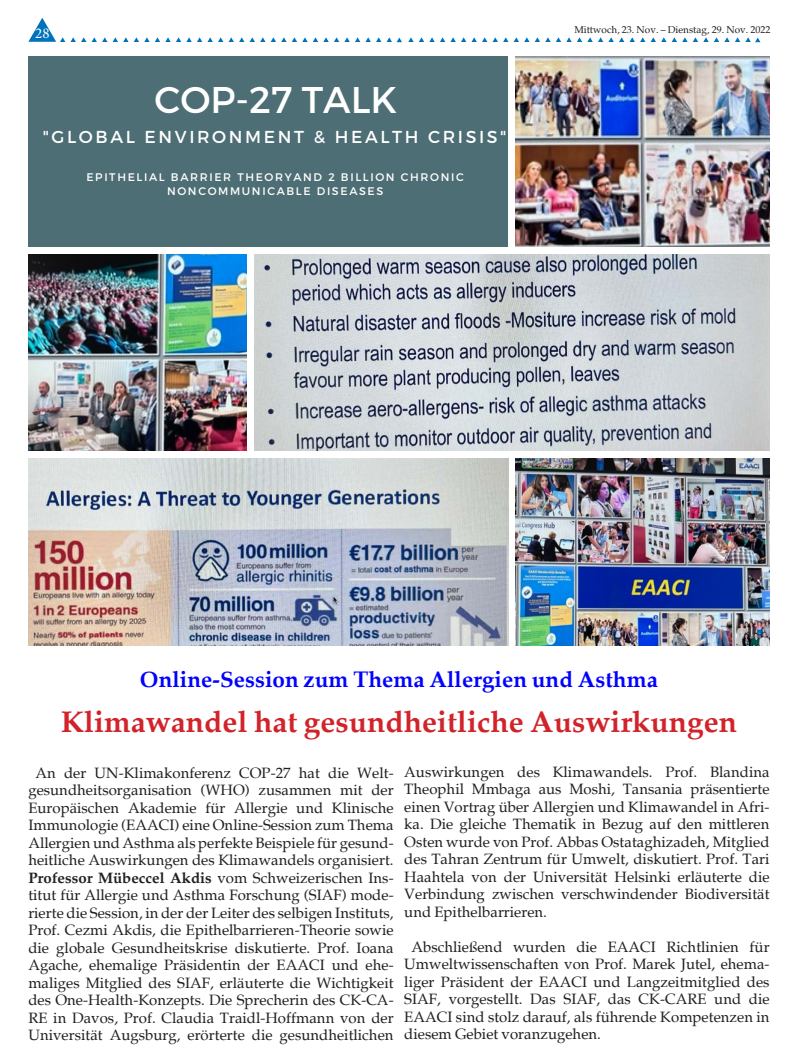
<style>
.page{position:relative;width:798px;height:1063px;background:#fff}
.page>*{position:absolute;margin:0;border:0;box-sizing:border-box;transform-origin:0 0}
.t1{font:37.12px "Montserrat";color:#fff}
.Lauftext{font:700 30px "Palatia";color:#d1232a}
.Lauftext-2{font:700 22.5px "Palatia";color:#00f}
.t2{font:17.25px "Montserrat";letter-spacing:.15em;color:#fff}
.Lauftext-3{font:15px/17.5px "Palatia";color:#231f20;text-align:justify}
.t3{font:15px "Minion Pro";color:#fff}
.t4{font:11px/14.9px "Montserrat";letter-spacing:.15em;color:#fff;text-align:center}
.t5{font:10px "Palatia";color:#231f20}
.s1{font-weight:700}
</style>
<div class="page">
<svg style="left:113px;top:37px;width:15px;height:5px"></svg>
<svg style="left:134px;top:37px;width:15px;height:5px"></svg>
<svg style="left:155px;top:37px;width:152px;height:5px"></svg>
<svg style="left:313px;top:37px;width:15px;height:5px"></svg>
<svg style="left:334px;top:37px;width:15px;height:5px"></svg>
<svg style="left:28px;top:18px;width:79px;height:24px"></svg>
<svg style="left:355px;top:37px;width:47px;height:5px"></svg>
<svg style="left:408px;top:37px;width:47px;height:5px"></svg>
<svg style="left:461px;top:37px;width:15px;height:5px"></svg>
<svg style="left:482px;top:37px;width:15px;height:5px"></svg>
<svg style="left:503px;top:37px;width:152px;height:5px"></svg>
<svg style="left:661px;top:37px;width:15px;height:5px"></svg>
<svg style="left:682px;top:37px;width:15px;height:5px"></svg>
<svg style="left:703px;top:37px;width:57px;height:5px"></svg>
<div style="left:28px;top:57px;width:480px;height:190px;background:#4d6e74"></div>
<img style="left:515px;top:57px;width:254px;height:190px">
<img style="left:28px;top:255px;width:219px;height:196px">
<img style="left:254px;top:255px;width:515px;height:196px">
<img style="left:28px;top:459px;width:480px;height:187px">
<img style="left:515px;top:459px;width:254px;height:187px">
<p class="t3" style="left:35px;top:23px;width:16px">28</p>
<p class="t5" style="left:574px;top:23px;width:197px">Mittwoch, 23. Nov. – Dienstag, 29. Nov. 2022</p>
<p class="t1" style="left:154px;top:77px;width:244px">COP-27 TALK</p>
<p class="t2" style="left:43px;top:126px;width:465px">"GLOBAL ENVIRONMENT &amp; HEALTH CRISIS"</p>
<p class="t4" style="left:86px;top:169px;width:379px">EPITHELIAL BARRIER THEORYAND 2 BILLION CHRONIC<br>NONCOMMUNICABLE DISEASES</p>
<p class="Lauftext-2" style="left:140px;top:666px;width:519px">Online-Session zum Thema Allergien und Asthma</p>
<p class="Lauftext" style="left:61px;top:704px;width:677px">Klimawandel hat gesundheitliche Auswirkungen</p>
<p class="Lauftext-3" style="left:28px;top:764px;width:366px;text-align:center">An der UN-Klimakonferenz COP-27 hat die Welt&shy;gesundheitsorganisation (WHO) zusammen mit der Europäischen Akademie für Allergie und Klinische Immunologie (EAACI) eine Online-Session zum Thema Allergien und Asthma als perfekte Beispiele für gesund&shy;heitliche Auswirkungen des Klimawandels organisiert.<br><span class="s1">Professor Mübeccel Akdis</span> vom Schweizerischen Ins&shy;titut für Allergie und Asthma Forschung (SIAF) mode&shy;rierte die Session, in der der Leiter des selbigen Instituts, Prof. Cezmi Akdis, die Epithelbarrieren-Theorie sowie die globale Gesundheitskrise diskutierte. Prof. Ioana Agache, ehemalige Präsidentin der EAACI und ehe&shy;maliges Mitglied des SIAF, erläuterte die Wichtigkeit des One-Health-Konzepts. Die Sprecherin des CK-CA-RE in Davos, Prof. Claudia Traidl-Hoffmann von der Universität Augsburg, erörterte die gesundheitlichen</p>
<p class="Lauftext-3" style="left:404px;top:763px;width:366px">Auswirkungen des Klimawandels. Prof. Blandina Theophil Mmbaga aus Moshi, Tansania präsentierte einen Vortrag über Allergien und Klimawandel in Afri&shy;ka. Die gleiche Thematik in Bezug auf den mittleren Osten wurde von Prof. Abbas Ostataghizadeh, Mitglied des Tahran Zentrum für Umwelt, diskutiert. Prof. Tari Haahtela von der Universität Helsinki erläuterte die Verbindung zwischen verschwindender Biodiversität und Epithelbarrieren.</p>
<p class="Lauftext-3" style="left:404px;top:938px;width:366px;text-indent:7px">Abschließend wurden die EAACI Richtlinien für Umweltwissenschaften von Prof. Marek Jutel, ehema&shy;liger Präsident der EAACI und Langzeitmitglied des SIAF, vorgestellt. Das SIAF, das CK-CARE und die EAACI sind stolz darauf, als führende Kompetenzen in diesem Gebiet voranzugehen.</p>
</div>
